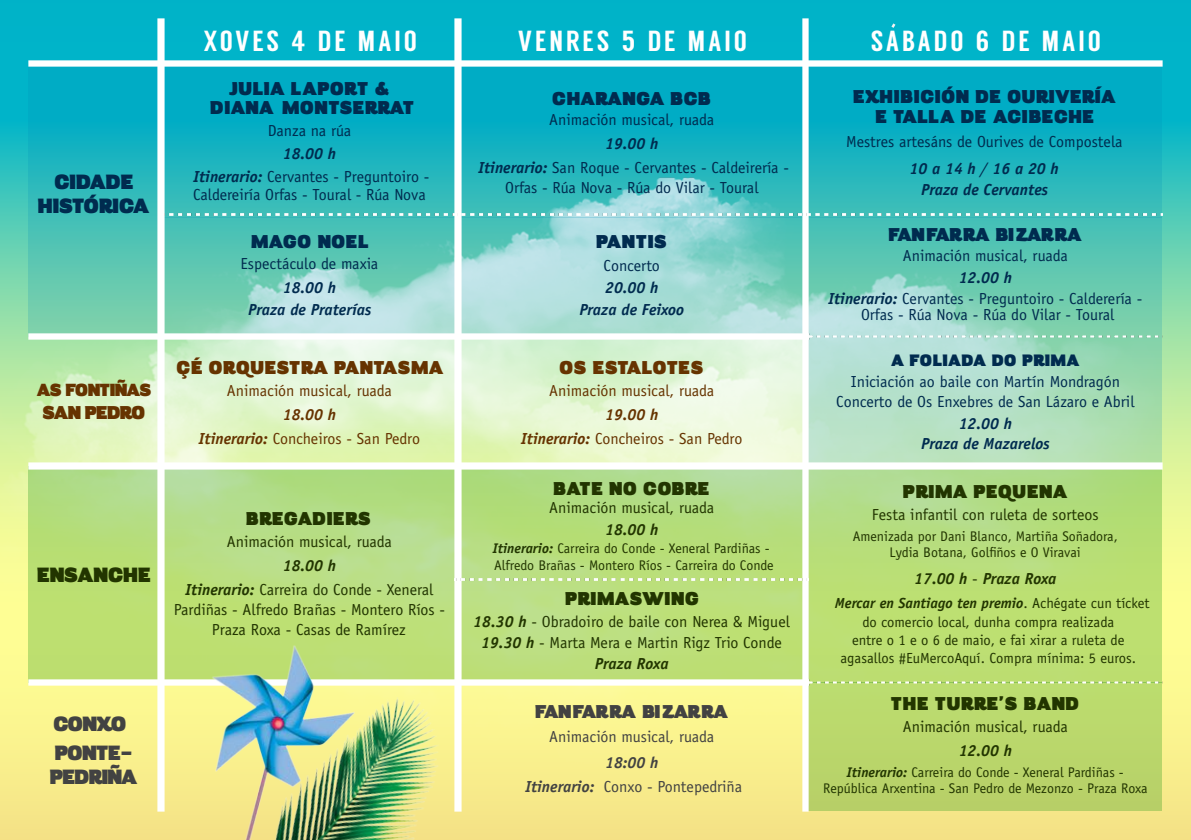
<style>
.page{position:relative;width:1191px;height:840px;background:#fff}
.page>*{position:absolute;margin:0;border:0;box-sizing:border-box;transform-origin:0 0}
.t1{font:29px "Langdon";letter-spacing:.1em;color:#fff}
.t2{font:20px/29.6px "Digitalino";color:#424242}
.t3{font:20px/24px "Digitalino";letter-spacing:.025em;color:#002b4f;text-align:center}
.t4{font:20px "Digitalino";letter-spacing:.03em;color:#223500}
.t5{font:18px/19.4px "Digitalino";letter-spacing:.07em;color:#002b4f;text-align:center}
.t6{font:18px "Digitalino";letter-spacing:.07em;color:#223500}
.t7{font:18px "Digitalino";letter-spacing:.07em;color:#630}
.t8{font:18px "Digitalino";letter-spacing:.015em;color:#002b4f}
.t9{font:18px "Digitalino";letter-spacing:.015em;color:#424242}
.t10{font:18px "Digitalino";color:#630}
.t11{font:17px "Digitalino";color:#630}
.t12{font:16px/23px "Officina Sans Std";color:#002b4f;text-align:center}
.t13{font:16px/24px "Officina Sans Std";color:#223500;text-align:center}
.t14{font:16px/24px "Officina Sans Std";color:#630;text-align:center}
.t15{font:italic 700 16px/22.4px "Officina Sans Std";color:#002b4f;text-align:center}
.t16{font:16px/24.4px "Officina Sans Std";color:#424242;text-align:center}
.t17{font:italic 700 16px "Officina Sans Std";color:#223500}
.t18{font:16px "Digitalino";letter-spacing:.07em;color:#002b4f}
.t19{font:14.6px/18.2px "Officina Sans Std";color:#223500;text-align:center}
.t20{font:14px/16px "Officina Sans Std";color:#223500;text-align:center}
.s1{font-weight:700;font-style:italic}
.s2{font-style:italic}
.s3{font-weight:400;font-style:normal}
</style>
<div class="page">
<img style="left:0;top:0;width:1191px;height:840px">
<img style="left:0;top:178px;width:1191px;height:608px">
<div style="left:29px;top:64px;width:132px;height:272px;background:#008cb8;opacity:.2"></div>
<div style="left:161px;top:64px;width:297px;height:153px;background:#008cb8;opacity:.2"></div>
<div style="left:458px;top:64px;width:348px;height:153px;background:#008cb8;opacity:.2"></div>
<div style="left:806px;top:64px;width:356px;height:153px;background:#008cb8;opacity:.2"></div>
<div style="left:161px;top:217px;width:297px;height:119px;background:#008cb8;opacity:.2"></div>
<div style="left:458px;top:217px;width:348px;height:119px;background:#008cb8;opacity:.2"></div>
<div style="left:806px;top:217px;width:356px;height:119px;background:#008cb8;opacity:.2"></div>
<div style="left:806px;top:336px;width:356px;height:130px;background:#008cb8;opacity:.2"></div>
<div style="left:29px;top:466px;width:132px;height:216px;background:#008907;opacity:.25"></div>
<div style="left:161px;top:466px;width:297px;height:216px;background:#008907;opacity:.25"></div>
<div style="left:458px;top:466px;width:348px;height:120px;background:#008907;opacity:.25"></div>
<div style="left:806px;top:466px;width:356px;height:216px;background:#008907;opacity:.25"></div>
<div style="left:458px;top:586px;width:348px;height:96px;background:#008907;opacity:.25"></div>
<div style="left:806px;top:682px;width:356px;height:129px;background:#bad76b"></div>
<img style="left:158px;top:18px;width:6px;height:793px">
<img style="left:455px;top:18px;width:6px;height:673px">
<img style="left:802px;top:18px;width:7px;height:793px">
<img style="left:161px;top:213px;width:1001px;height:2px">
<img style="left:28px;top:333px;width:1134px;height:7px">
<img style="left:28px;top:463px;width:1134px;height:6px">
<img style="left:455px;top:579px;width:354px;height:2px">
<img style="left:28px;top:679px;width:1134px;height:7px">
<img style="left:28px;top:60px;width:1134px;height:7px">
<img style="left:355px;top:691px;width:112px;height:149px">
<img style="left:211px;top:644px;width:144px;height:196px">
<svg style="left:891px;top:23px;width:4px;height:5px"></svg>
<p class="t3" style="left:39px;top:171px;width:112px">CIDADE<br>HISTÓRICA</p>
<p class="t11" style="left:37px;top:383px;width:116px">AS FONTIÑAS</p>
<p class="t10" style="left:43px;top:404px;width:103px">SAN PEDRO</p>
<p class="t4" style="left:38px;top:565px;width:114px">ENSANCHE</p>
<p class="t2" style="left:54px;top:710px;width:80px">CONXO<br>PONTE-</p>
<p class="t2" style="left:51px;top:763px;width:88px">PEDRIÑA</p>
<h1 class="t1" style="left:203px;top:29px;width:215px">XOVES 4 DE MAIO</h1>
<h1 class="t1" style="left:518px;top:29px;width:230px">VENRES 5 DE MAIO</h1>
<h1 class="t1" style="left:871px;top:29px;width:232px">SABADO 6 DE MAIO</h1>
<p class="t5" style="left:211px;top:80px;width:205px">JULIA LAPORT &amp;<br>DIANA MONTSERRAT</p>
<p class="t12" style="left:268px;top:121px;width:85px">Danza na rúa</p>
<p class="t12" style="left:193px;top:143px;width:237px"><span class="s1">18.00 h<br>Itinerario:</span> Cervantes - Preguntoiro -</p>
<p class="t12" style="left:193px;top:185px;width:234px">Caldereiría Orfas - Toural - Rúa Nova</p>
<p class="t5" style="left:252px;top:233px;width:118px">MAGO NOEL</p>
<p class="t12" style="left:241px;top:254px;width:139px">Espectáculo de maxia</p>
<p class="t15" style="left:248px;top:278px;width:125px">18.00 h<br>Praza de Praterías</p>
<p class="t7" style="left:177px;top:359px;width:267px">ÇÉ ORQUESTRA PANTASMA</p>
<p class="t14" style="left:227px;top:380px;width:167px">Animación musical, ruada</p>
<p class="t14" style="left:199px;top:404px;width:223px"><span class="s1">18.00 h<br>Itinerario:</span> Concheiros - San Pedro</p>
<p class="t6" style="left:247px;top:511px;width:126px">BREGADIERS</p>
<p class="t13" style="left:227px;top:531px;width:167px">Animación musical, ruada</p>
<p class="t13" style="left:186px;top:555px;width:249px"><span class="s1">18.00 h<br>Itinerario:</span> Carreira do Conde - Xeneral</p>
<p class="t13" style="left:174px;top:601px;width:273px;line-height:20px">Pardiñas - Alfredo Brañas - Montero Ríos -<br>Praza Roxa - Casas de Ramírez</p>
<p class="t5" style="left:553px;top:90px;width:159px">CHARANGA BCB</p>
<p class="t12" style="left:549px;top:110px;width:167px">Animación musical, ruada</p>
<p class="t12" style="left:478px;top:133px;width:312px;line-height:24px"><span class="s1">19.00 h<br>Itinerario:</span> San Roque - Cervantes - Caldeirería -</p>
<p class="t12" style="left:505px;top:178px;width:255px">Orfas - Rúa Nova - Rúa do Vilar - Toural</p>
<p class="t5" style="left:597px;top:233px;width:72px">PANTIS</p>
<p class="t12" style="left:604px;top:256px;width:58px">Concerto</p>
<p class="t15" style="left:579px;top:278px;width:106px">20.00 h<br>Praza de Feixoo</p>
<p class="t7" style="left:560px;top:359px;width:145px">OS ESTALOTES</p>
<p class="t14" style="left:549px;top:380px;width:167px">Animación musical, ruada</p>
<p class="t14" style="left:521px;top:404px;width:223px"><span class="s1">19.00 h<br>Itinerario:</span> Concheiros - San Pedro</p>
<p class="t6" style="left:554px;top:480px;width:157px">BATE NO COBRE</p>
<p class="t13" style="left:549px;top:497px;width:167px">Animación musical, ruada</p>
<p class="t17" style="left:605px;top:523px;width:55px">18.00 h</p>
<p class="t20" style="left:493px;top:542px;width:282px;text-align:left"><span class="s1">Itinerario:</span> Carreira do Conde - Xeneral Pardiñas -<br>Alfredo Brañas - Montero Ríos - Carreira do Conde</p>
<p class="t6" style="left:566px;top:591px;width:135px">PRIMASWING</p>
<p class="t13" style="left:473px;top:611px;width:318px"><span class="s1">18.30 h</span> - Obradoiro de baile con Nerea &amp; Miguel</p>
<p class="t17" style="left:595px;top:657px;width:75px">Praza Roxa</p>
<p class="t13" style="left:481px;top:632px;width:302px"><span class="s1">19.30 h</span> - Marta Mera e Martin Rigz Trio Conde</p>
<p class="t9" style="left:536px;top:703px;width:194px">FANFARRA BIZARRA</p>
<p class="t16" style="left:549px;top:726px;width:167px">Animación musical, ruada</p>
<p class="t16" style="left:525px;top:751px;width:218px"><span class="s1">18:00 h<br>Itinerario:</span> Conxo - Pontepedriña</p>
<p class="t5" style="left:854px;top:88px;width:263px">EXHIBICIÓN DE OURIVERÍA<br>E TALLA DE ACIBECHE</p>
<p class="t12" style="left:846px;top:130px;width:278px;line-height:26.8px">Mestres artesáns de Ourives de Compostela<br><span class="s1">10a14h</span><span class="s2">/</span><span class="s1">16a20h</span></p>
<p class="t15" style="left:921px;top:180px;width:128px">Praza de Cervantes</p>
<p class="t8" style="left:889px;top:227px;width:194px">FANFARRA BIZARRA</p>
<p class="t12" style="left:903px;top:246px;width:167px">Animación musical, ruada</p>
<p class="t12" style="left:828px;top:269px;width:315px;line-height:21px"><span class="s1">12.00 h<br>Itinerario:</span> Cervantes - Preguntoiro - Calderería -</p>
<p class="t12" style="left:861px;top:305px;width:255px">Orfas - Rúa Nova - Rúa do Vilar - Toural</p>
<p class="t18" style="left:891px;top:353px;width:189px">A FOLIADA DO PRIMA</p>
<p class="t12" style="left:836px;top:373px;width:300px;line-height:20px">Iniciación ao baile con Martín Mondragón<br>Concerto de Os Enxebres de San Lázaro e Abril</p>
<p class="t15" style="left:921px;top:416px;width:130px;line-height:19.8px">12.00 h<br>Praza de Mazarelos</p>
<p class="t6" style="left:904px;top:483px;width:165px">PRIMA PEQUENA</p>
<p class="t13" style="left:872px;top:504px;width:228px">Festa infantil con ruleta de sorteos</p>
<p class="t20" style="left:853px;top:529px;width:267px">Amenizada por Dani Blanco, Martiña Soñadora,<br>Lydia Botana, Golfiños e O Viravai</p>
<p class="t17" style="left:914px;top:572px;width:144px">17.00 h <span class="s3">-</span> Praza Roxa</p>
<p class="t19" style="left:835px;top:596px;width:316px"><span class="s1">Mercar en Santiago ten premio</span>. Achégate cun tícket do comercio local, dunha compra realizada<br>entre o 1 e o 6 de maio, e fai xirar a ruleta de agasallos #EuMercoAquí. Compra mínima: 5 euros.</p>
<p class="t6" style="left:892px;top:695px;width:189px">THE TURRE'S BAND</p>
<p class="t13" style="left:903px;top:716px;width:167px">Animación musical, ruada</p>
<p class="t17" style="left:959px;top:744px;width:55px">12.00 h</p>
<p class="t20" style="left:823px;top:765px;width:326px"><span class="s1">Itinerario:</span> Carreira do Conde - Xeneral Pardiñas -<br>República Arxentina - San Pedro de Mezonzo - Praza Roxa</p>
</div>
